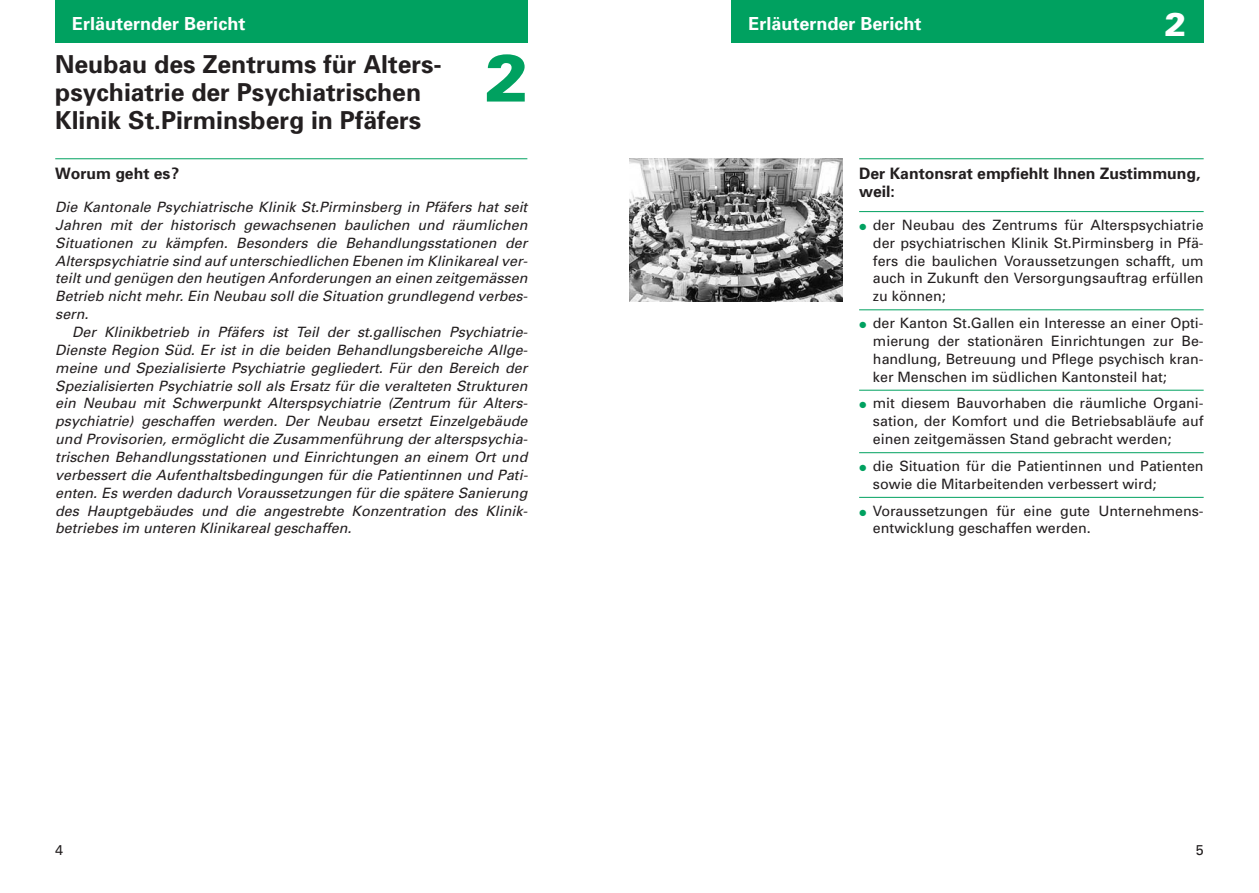
<style>
.page{position:relative;width:1259px;height:893px;background:#fff}
.page>*{position:absolute;margin:0;border:0;box-sizing:border-box;transform-origin:0 0}
.t1{font:900 66.75px "Univers";color:#00a160}
.t2{font:900 33px "Univers";color:#fff}
.t3{font:700 24.75px/27.8px "Univers";color:#231f20}
.t4{font:700 18px "Univers";color:#fff}
.t5{font:700 15.75px/17.9px "Univers";color:#231f20}
.t6{font:italic 14.25px/17.9px "Univers";color:#231f20;text-align:justify}
.t7{font:14.25px/17.9px "Univers";color:#231f20;text-align:justify}
.s1{font-family:"European Pi Three";font-size:9px;color:#00a160}
</style>
<div class="page">
<div style="left:731px;top:0;width:472px;height:43px;background:#00a160"></div>
<hr style="left:859px;top:158px;width:344px;height:1px;background:#00a160">
<hr style="left:859px;top:211px;width:344px;height:1px;background:#00a160">
<hr style="left:859px;top:309px;width:344px;height:1px;background:#00a160">
<hr style="left:859px;top:390px;width:344px;height:1px;background:#00a160">
<hr style="left:859px;top:452px;width:344px;height:1px;background:#00a160">
<hr style="left:859px;top:497px;width:344px;height:1px;background:#00a160">
<img style="left:629px;top:158px;width:213px;height:143px">
<div style="left:55px;top:0;width:472px;height:43px;background:#00a160"></div>
<hr style="left:55px;top:158px;width:472px;height:1px;background:#00a160">
<p class="t4" style="left:72px;top:17px;width:175px">Erläuternder Bericht</p>
<h3 class="t3" style="left:55px;top:53px;width:388px">Neubau des Zentrums für Alters&shy;psychiatrie der Psychiatrischen<br>Klinik St.Pirminsberg in Pfäfers</h3>
<h1 class="t1" style="left:484px;top:53px;width:46px">2</h1>
<p class="t5" style="left:55px;top:166px;width:125px">Worum geht es?</p>
<p class="t6" style="left:55px;top:199px;width:476px">Die Kantonale Psychiatrische Klinik St.Pirminsberg in Pfäfers hat seit Jahren mit der historisch gewachsenen baulichen und räumlichen Situationen zu kämpfen. Besonders die Behandlungsstationen der Alterspsychiatrie sind auf unterschiedlichen Ebenen im Klinikarealver&shy;teiltund genügen den heutigen Anforderungen an einen zeitgemässen Betrieb nicht mehr. Ein Neubau soll die Situation grundlegend verbes&shy;sern.</p>
<p class="t6" style="left:55px;top:324px;width:476px;text-indent:17px">Der Klinikbetrieb in Pfäfers ist Teil der st.gallischen Psychiatrie-Dienste Region Süd. Er ist in die beiden Behandlungsbereiche Allge&shy;meine und Spezialisierte Psychiatrie gegliedert. Für den Bereich der Spezialisierten Psychiatrie soll als Ersatz für die veralteten Strukturen ein Neubau mit Schwerpunkt Alterspsychiatrie (Zentrum für Alters&shy;psychiatrie) geschaffen werden. Der Neubau ersetzt Einzelgebäude und Provisorien, ermöglicht die Zusammenführung der alterspsychia&shy;trischen Behandlungsstationen und Einrichtungen an einem Ort und verbessert die Aufenthaltsbedingungen für die Patientinnen und Pati&shy;enten. Es werden dadurch Voraussetzungen für die spätere Sanierung des Hauptgebäudes und die angestrebte Konzentration des Klinik&shy;betriebes im unteren Klinikareal geschaffen.</p>
<p class="t4" style="left:748px;top:17px;width:175px">Erläuternder Bericht</p>
<h2 class="t2" style="left:1164px;top:12px;width:24px">2</h2>
<p class="t5" style="left:859px;top:166px;width:343px">Der Kantonsrat empfiehlt Ihnen Zustimmung, weil:</p>
<p class="t7" style="left:873px;top:217px;width:332px;text-indent:-14px"><span class="s1">-</span> der Neubau des Zentrums für Alterspsychiatrie der psychiatrischen Klinik St.Pirminsberg in Pfä&shy;fers die baulichen Voraussetzungen schafft, um auch in Zukunft den Versorgungsauftrag erfüllen zu können;</p>
<p class="t7" style="left:873px;top:315px;width:332px;text-indent:-14px"><span class="s1">-</span> der Kanton St.Gallen ein Interesse an einer Opti&shy;mierung der stationären Einrichtungen zur Be&shy;handlung, Betreuung und Pflege psychisch kran&shy;ker Menschen im südlichen Kantonsteil hat;</p>
<p class="t7" style="left:873px;top:396px;width:332px;text-indent:-14px"><span class="s1">-</span> mit diesem Bauvorhaben die räumliche Organi&shy;sation, der Komfort und die Betriebsabläufe auf einen zeitgemässen Stand gebracht werden;</p>
<p class="t7" style="left:873px;top:458px;width:332px;text-indent:-14px"><span class="s1">-</span> die Situation für die Patientinnen und Patienten sowie die Mitarbeitenden verbessert wird;</p>
<p class="t7" style="left:873px;top:503px;width:332px;text-indent:-14px"><span class="s1">-</span> Voraussetzungen für eine gute Unternehmens&shy;entwicklung geschaffen werden.</p>
<p class="t7" style="left:55px;top:842px;width:9px">4</p>
<p class="t7" style="left:1195px;top:842px;width:9px">5</p>
</div>
